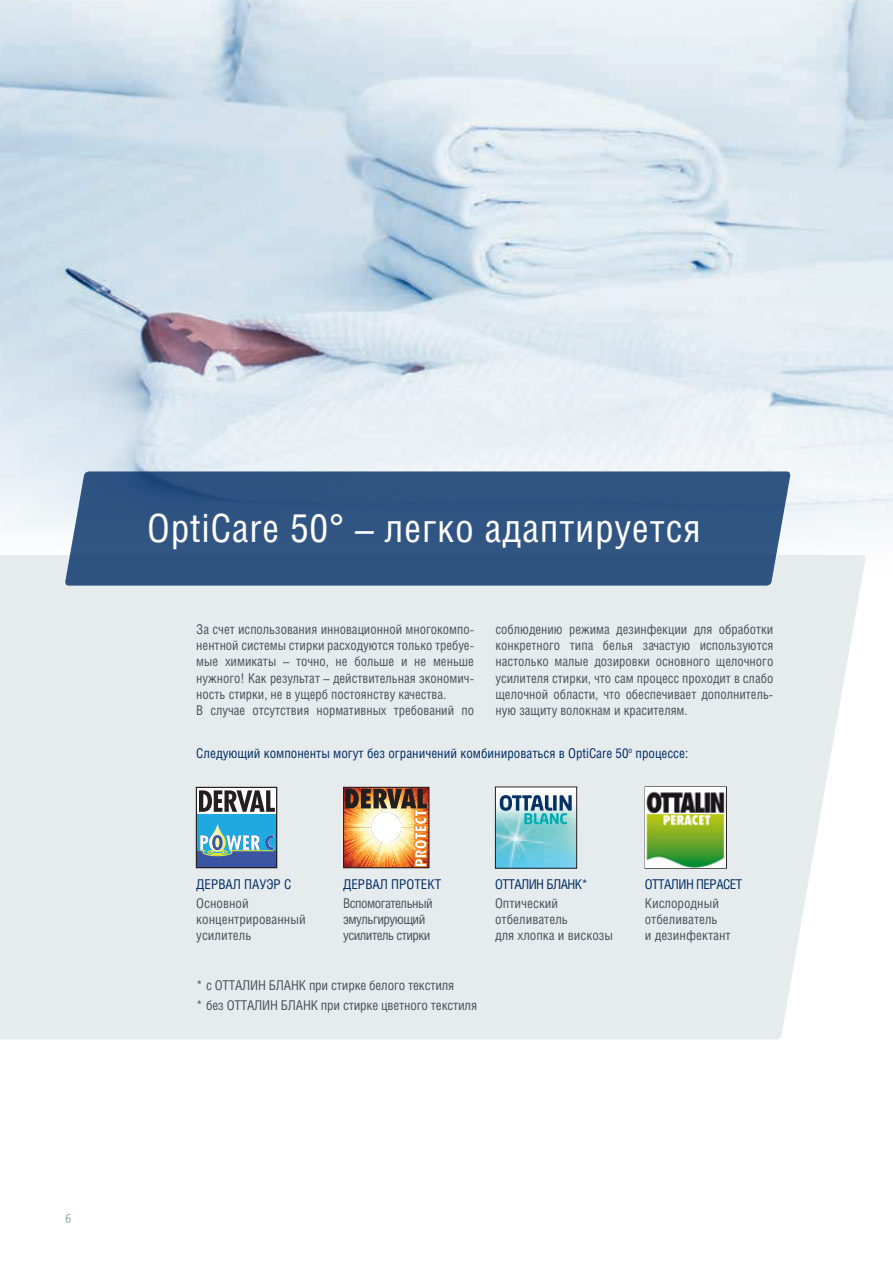
<style>
.page{position:relative;width:893px;height:1263px;background:#fff}
.page>*{position:absolute;margin:0;border:0;box-sizing:border-box;transform-origin:0 0}
.t1{font:39px "Helios Cond";letter-spacing:.02em;color:#fff}
.t2{font:13.5px/16.2px "Helios Cond";color:#475359}
.t3{font:13.5px "Helios Cond";color:#002d66}
.t4{font:13.5px/16.2px "Helios Cond";letter-spacing:-.04em;color:#475359}
.t5{font:13.5px "Helios Cond";letter-spacing:-.04em;color:#002d66}
.t6{font:13.5px "Info";color:#95a9b4}
</style>
<div class="page">
<img style="left:0;top:0;width:893px;height:530px">
<div style="left:0;top:555px;width:866px;height:484px;background:#e6ebee"></div>
<div style="left:196px;top:787px;width:81px;height:81px;background:#fff"></div>
<div style="left:196px;top:850px;width:81px;height:18px;background:#3b54a4"></div>
<div style="left:196px;top:814px;width:81px;height:37px;background:#1fa9e1"></div>
<svg style="left:199px;top:790px;width:76px;height:22px"></svg>
<svg style="left:200px;top:824px;width:74px;height:32px"></svg>
<div style="left:196px;top:787px;width:81px;height:81px;border:1px solid #231f20"></div>
<svg style="left:345px;top:789px;width:82px;height:77px;background:#d1a373"></svg>
<div style="left:343px;top:787px;width:86px;height:81px;border:1px solid #231f20"></div>
<img style="left:497px;top:788px;width:78px;height:78px">
<svg style="left:500px;top:795px;width:72px;height:29px;background:#76a9b9"></svg>
<svg style="left:576px;top:868px;width:4px;height:4px"></svg>
<div style="left:495px;top:786px;width:82px;height:82px;border:1px solid #231f20"></div>
<div style="left:65px;top:471px;width:726px;height:115px;background:#2f5483"></div>
<div style="left:645px;top:786px;width:82px;height:82px;border:1px solid #231f20"></div>
<img style="left:646px;top:787px;width:80px;height:81px">
<h1 class="t1" style="left:147px;top:504px;width:555px">OptiCare 50° – легко адаптируется</h1>
<p class="t2" style="left:196px;top:621px;width:279px">За счет использования инновационной многокомпо&shy;нентной системы стирки расходуются только требуе&shy;мые химикаты – точно, не больше и не меньше нужного! Как результат – действительная экономич&shy;ность стирки, не в ущерб постоянству качества.<br>В случае отсутствия нормативных требований по</p>
<p class="t2" style="left:496px;top:621px;width:279px;text-align:justify">соблюдению режима дезинфекции для обработки конкретного типа белья зачастую используются настолько малые дозировки основного щелочного усилителя стирки, что сам процесс проходит в слабо щелочной области, что обеспечивает дополнитель&shy;ную защиту волокнам и красителям.</p>
<p class="t3" style="left:196px;top:745px;width:493px">Следующий компоненты могут без ограничений комбинироваться в OptiCare 50<sup>o</sup> процессе:</p>
<p class="t3" style="left:196px;top:876px;width:97px">ДЕРВАЛ ПАУЭР С</p>
<p class="t2" style="left:196px;top:895px;width:111px">Основной концентрированный усилитель</p>
<p class="t3" style="left:343px;top:876px;width:99px">ДЕРВАЛ ПРОТЕКТ</p>
<p class="t4" style="left:343px;top:895px;width:91px">Вспомогательный эмульгирующий усилитель стирки</p>
<p class="t2" style="left:196px;top:974px;width:282px;line-height:20.2px">* с ОТТАЛИН БЛАНК при стирке белого текстиля<br>* без ОТТАЛИН БЛАНК при стирке цветного текстиля</p>
<p class="t5" style="left:495px;top:876px;width:95px">ОТТАЛИН БЛАНК*</p>
<p class="t2" style="left:495px;top:895px;width:120px">Оптический отбеливатель<br>для хлопка и вискозы</p>
<p class="t5" style="left:645px;top:876px;width:99px">ОТТАЛИН ПЕРАСЕТ</p>
<p class="t2" style="left:645px;top:895px;width:87px">Кислородный отбеливатель<br>и дезинфектант</p>
<p class="t6" style="left:65px;top:1210px;width:8px">6</p>
</div>
